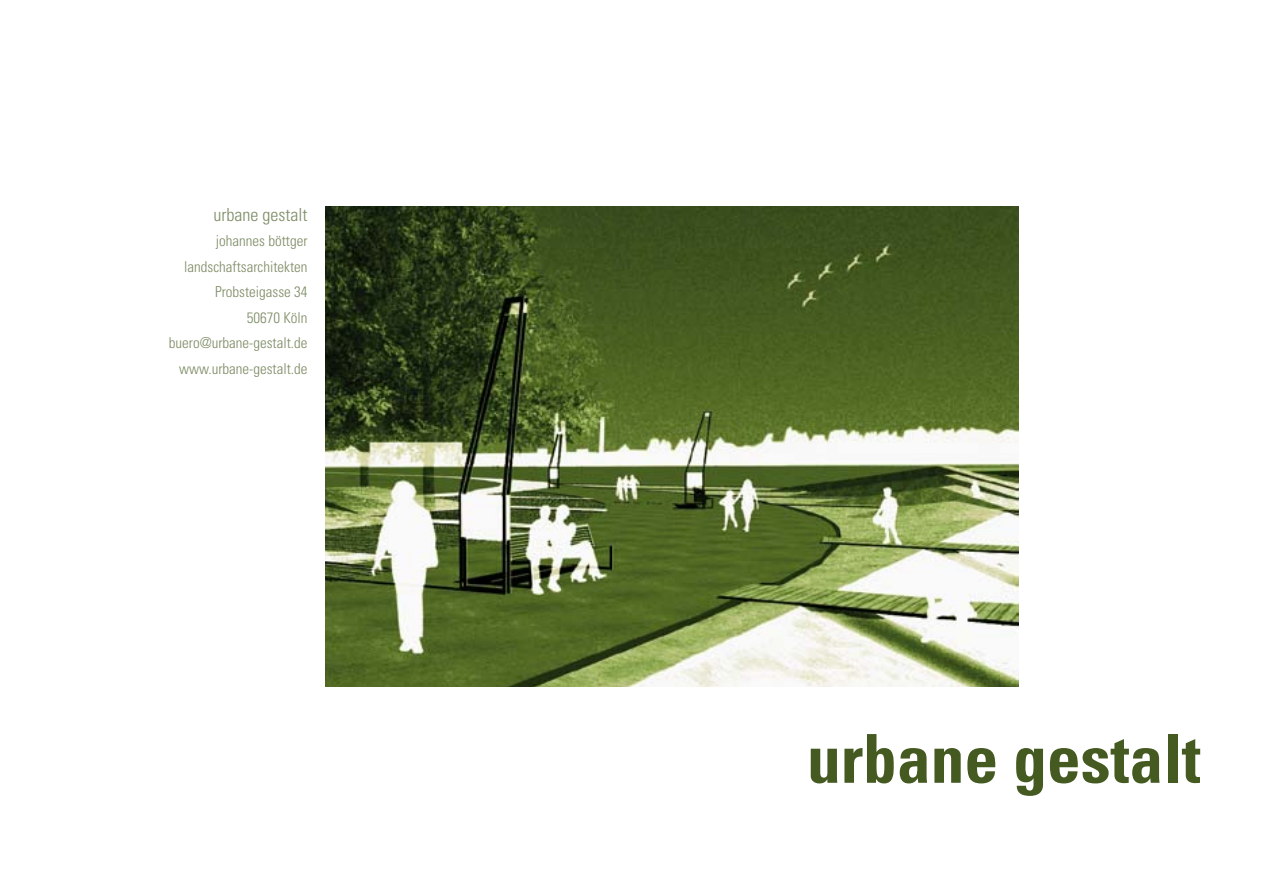
<style>
.page{position:relative;width:1263px;height:893px;background:#fff}
.page>*{position:absolute;margin:0;border:0;box-sizing:border-box;transform-origin:0 0}
.t1{font:700 condensed 67.5px "Univers";color:#445a21}
.t2{font:300 condensed 18px "Univers";color:#7c8b64}
.t3{font:300 condensed 15px/25.5px "Univers";color:#7c8b64;text-align:right}
</style>
<div class="page">
<img style="left:326px;top:207px;width:692px;height:479px">
<p class="t2" style="left:214px;top:204px;width:95px">urbane gestalt</p>
<p class="t3" style="left:169px;top:228px;width:140px">johannes böttger landschaftsarchitekten<br>Probsteigasse 34<br>50670 Köln buero@urbane-gestalt.de www.urbane-gestalt.de</p>
<h1 class="t1" style="left:807px;top:717px;width:395px">urbane gestalt</h1>
</div>
